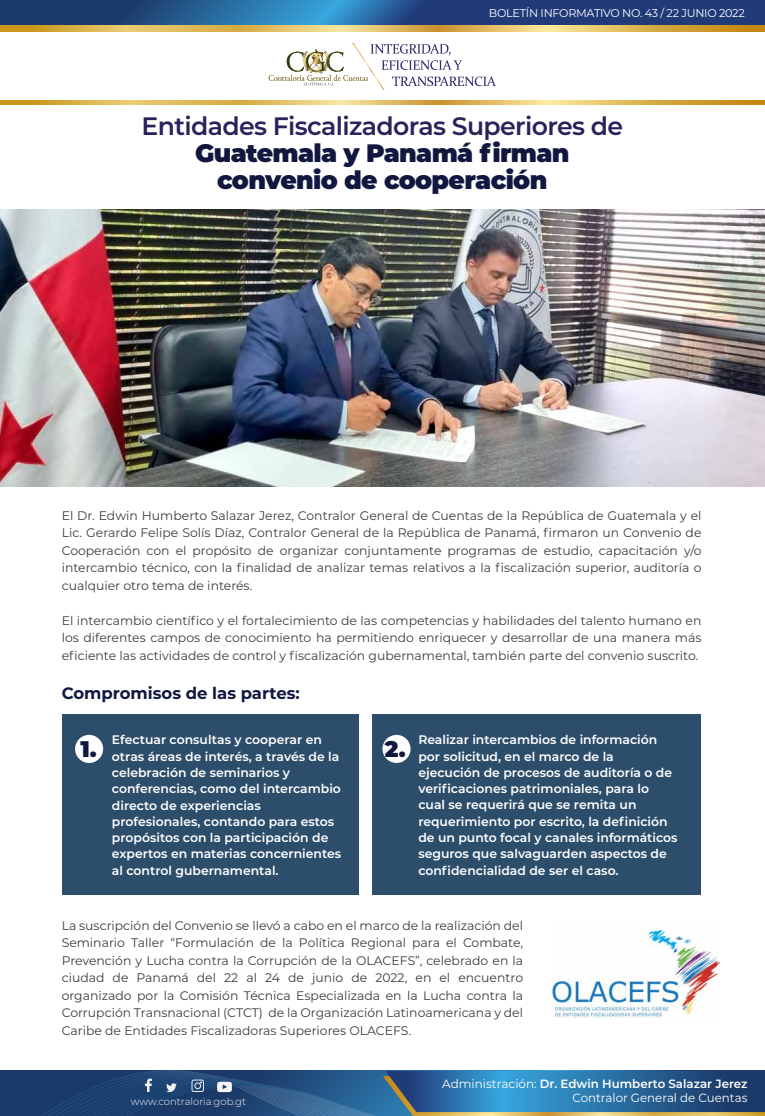
<style>
.page{position:relative;width:765px;height:1116px;background:#fff}
.page>*{position:absolute;margin:0;border:0;box-sizing:border-box;transform-origin:0 0}
.t1{font:900 25.12px/26.9px "Montserrat";letter-spacing:-.025em;color:#11173e;text-align:center}
.t2{font:600 25.12px "Montserrat";letter-spacing:-.025em;color:#29235c}
.t3{font:900 22.5px "Montserrat";color:#11173e}
.t4{font:700 16.5px "Montserrat";color:#11173e}
.t5{font:12.38px/17.5px "Montserrat";color:#3c3c3b;text-align:justify}
.t6{font:600 12.38px/16.2px "Montserrat";color:#fff}
.t7{font:600 12px "Montserrat";color:#fff}
.t8{font:12px "Montserrat";color:#fff}
.t9{font:11.25px "Montserrat";letter-spacing:-.025em;color:#fff}
.t10{font:300 10px "Montserrat";color:#f5f5f5}
.s1{font-weight:400}
</style>
<div class="page">
<img style="left:0;top:209px;width:765px;height:277px">
<div style="left:62px;top:714px;width:297px;height:180px;background:#2d4e6b"></div>
<div style="left:372px;top:714px;width:329px;height:180px;background:#2d4e6b"></div>
<svg style="left:4px;top:1070px;width:761px;height:45px;background:#2d5d8a"></svg>
<svg style="left:0;top:24px;width:765px;height:8px;background:#c7aa5e"></svg>
<svg style="left:0;top:101px;width:765px;height:3px;background:#deb758"></svg>
<svg style="left:0;top:0;width:765px;height:24px;background:#234f87"></svg>
<svg style="left:269px;top:43px;width:227px;height:47px"></svg>
<div style="left:75px;top:734px;width:28px;height:28px;background:#fff;border-radius:50%"></div>
<div style="left:383px;top:734px;width:28px;height:28px;background:#fff;border-radius:50%"></div>
<img style="left:552px;top:929px;width:167px;height:89px">
<p class="t9" style="left:489px;top:5px;width:257px">BOLETÍN INFORMATIVO NO. 43 / 22 JUNIO 2022</p>
<h1 class="t2" style="left:142px;top:108px;width:483px">Entidades Fiscalizadoras Superiores de</h1>
<h1 class="t1" style="left:195px;top:138px;width:376px">Guatemala y Panamá firman convenio de cooperación</h1>
<p class="t5" style="left:62px;top:506px;width:641px">El Dr. Edwin Humberto Salazar Jerez, Contralor General de Cuentas de la República de Guatemala y el Lic. Gerardo Felipe Solís Díaz, Contralor General de la República de Panamá, firmaron un Convenio de Cooperación con el propósito de organizar conjuntamente programas de estudio, capacitación y/o intercambio técnico, con la finalidad de analizar temas relativos a la fiscalización superior, auditoría o cualquier otro tema de interés.</p>
<p class="t5" style="left:62px;top:611px;width:641px">El intercambio científico y el fortalecimiento de las competencias y habilidades del talento humano en los diferentes campos de conocimiento ha permitiendo enriquecer y desarrollar de una manera más eficiente las actividades de control y fiscalización gubernamental, también parte del convenio suscrito.</p>
<h3 class="t4" style="left:62px;top:681px;width:240px">Compromisos de las partes:</h3>
<p class="t6" style="left:112px;top:731px;width:231px">Efectuar consultas y cooperar en otras áreas de interés, a través de la celebración de seminarios y conferencias, como del intercambio directo de experiencias profesionales, contando para estos propósitos con la participación de expertos en materias concernientes al control gubernamental.</p>
<p class="t6" style="left:418px;top:731px;width:261px">Realizar intercambios de información por solicitud, en el marco de la ejecución de procesos de auditoría o de verificaciones patrimoniales, para lo cual se requerirá que se remita un requerimiento por escrito, la definición de un punto focal y canales informáticos seguros que salvaguarden aspectos de confidencialidad de ser el caso.</p>
<h2 class="t3" style="left:80px;top:731px;width:18px">1.</h2>
<h2 class="t3" style="left:385px;top:731px;width:22px">2.</h2>
<p class="t5" style="left:62px;top:915px;width:463px">La suscripción del Convenio se llevó a cabo en el marco de la realización del Seminario Taller “Formulación de la Política Regional para el Combate, Prevención y Lucha contra la Corrupción de la OLACEFS”, celebrado en la ciudad de Panamá del 22 al 24 de junio de 2022, en el encuentro organizado por la Comisión Técnica Especializada en la Lucha contra la Corrupción Transnacional (CTCT) de la Organización Latinoamericana y del Caribe de Entidades Fiscalizadoras Superiores OLACEFS.</p>
<p class="t7" style="left:442px;top:1074px;width:307px"><span class="s1">Administración:</span> Dr. Edwin Humberto Salazar Jerez</p>
<p class="t10" style="left:131px;top:1094px;width:117px">www.contraloria.gob.gt</p>
<p class="t8" style="left:572px;top:1089px;width:176px">Contralor General de Cuentas</p>
</div>
